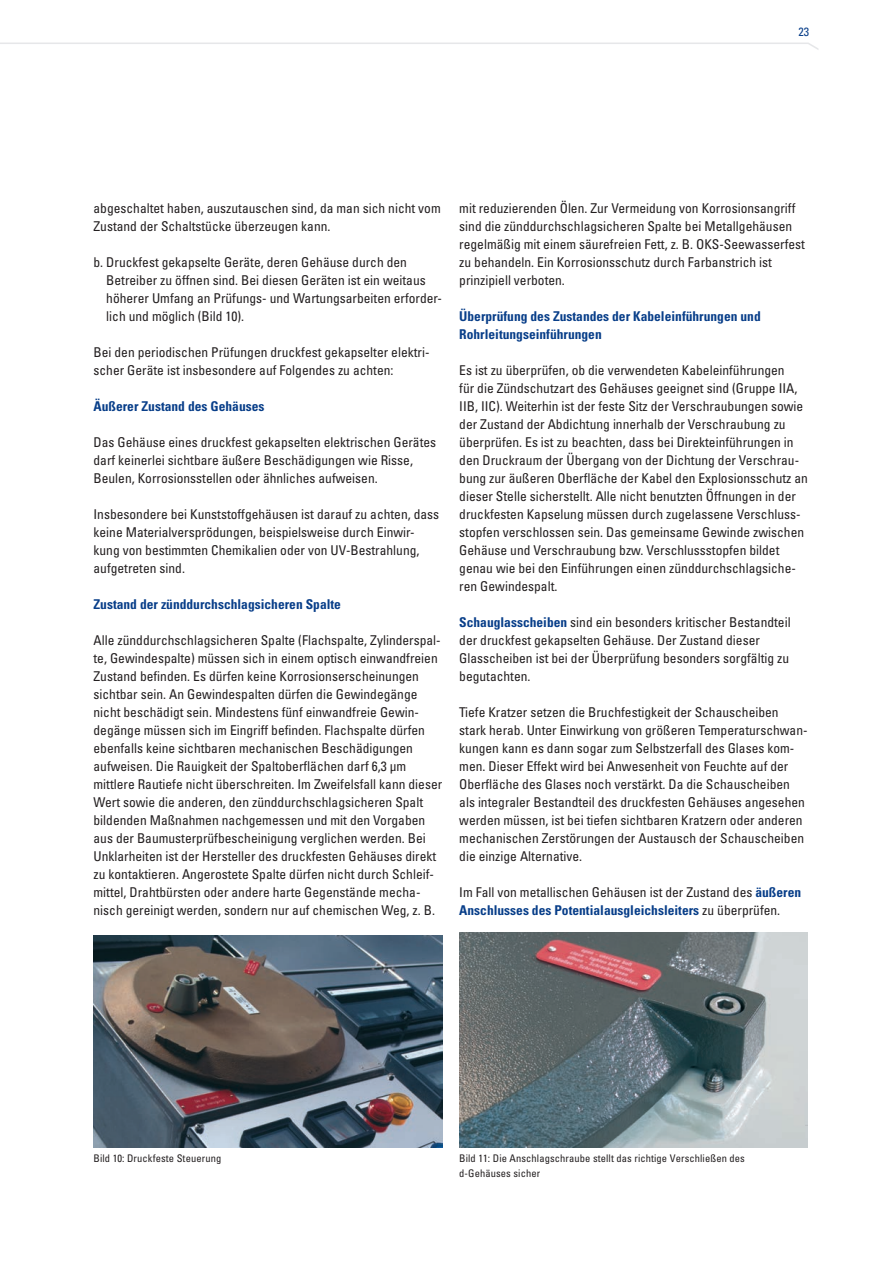
<style>
.page{position:relative;width:893px;height:1263px;background:#fff}
.page>*{position:absolute;margin:0;border:0;box-sizing:border-box;transform-origin:0 0}
.t1{font:condensed 13.5px/18px "Univers LT Std";color:#231f20}
.t2{font:700 condensed 13.5px/18px "Univers LT Std";color:#083e89}
.t3{font:condensed 12px "Univers LT Std";color:#083e89}
.t4{font:condensed 10.5px/15px "Univers LT Std";letter-spacing:.01em;color:#231f20}
.s1{font-weight:700;color:#083e89}
</style>
<div class="page">
<svg style="left:0;top:43px;width:818px;height:7px"></svg>
<img style="left:94px;top:935px;width:348px;height:212px">
<img style="left:459px;top:932px;width:349px;height:215px">
<p class="t3" style="left:798px;top:24px;width:12px">23</p>
<p class="t1" style="left:94px;top:199px;width:349px">abgeschaltet haben, auszutauschen sind, da man sich nicht vom<br>Zustand der Schaltstücke überzeugen kann.</p>
<p class="t1" style="left:106px;top:253px;width:337px;text-indent:-13px">b. Druckfest gekapselte Geräte, deren Gehäuse durch den Betreiber zu öffnen sind. Bei diesen Geräten ist ein weitaus höherer Umfang an Prüfungs- und Wartungsarbeiten erforder&shy;lich und möglich (Bild 10).</p>
<p class="t1" style="left:94px;top:343px;width:337px">Bei den periodischen Prüfungen druckfest gekapselter elektri&shy;scher Geräte ist insbesondere auf Folgendes zu achten:</p>
<p class="t2" style="left:94px;top:397px;width:172px">Äußerer Zustand des Gehäuses</p>
<p class="t1" style="left:94px;top:433px;width:344px">Das Gehäuse eines druckfest gekapselten elektrischen Gerätes darf keinerlei sichtbare äußere Beschädigungen wie Risse,<br>Beulen, Korrosionsstellen oder ähnliches aufweisen.</p>
<p class="t1" style="left:94px;top:505px;width:347px">Insbesondere bei Kunststoffgehäusen ist darauf zu achten, dass keine Materialversprödungen, beispielsweise durch Einwir&shy;kung von bestimmten Chemikalien oder von UV-Bestrahlung, aufgetreten sind.</p>
<p class="t2" style="left:94px;top:595px;width:249px">Zustand der zünddurchschlagsicheren Spalte</p>
<p class="t1" style="left:94px;top:631px;width:350px">Alle zünddurchschlagsicheren Spalte (Flachspalte, Zylinderspal&shy;te, Gewindespalte) müssen sich in einem optisch einwandfreien Zustand befinden. Es dürfen keine Korrosionserscheinungen sichtbar sein. An Gewindespalten dürfen die Gewindegänge nicht beschädigt sein. Mindestens fünf einwandfreie Gewin&shy;degänge müssen sich im Eingriff befinden. Flachspalte dürfen ebenfalls keine sichtbaren mechanischen Beschädigungen aufweisen. Die Rauigkeit der Spaltoberflächen darf 6,3 μm mittlere Rautiefe nicht überschreiten. Im Zweifelsfall kann dieser Wert sowie die anderen, den zünddurchschlagsicheren Spalt bildenden Maßnahmen nachgemessen und mit den Vorgaben aus der Baumusterprüfbescheinigung verglichen werden. Bei Unklarheiten ist der Hersteller des druckfesten Gehäuses direkt zu kontaktieren. Angerostete Spalte dürfen nicht durch Schleif&shy;mittel, Drahtbürsten oder andere harte Gegenstände mecha&shy;nisch gereinigt werden, sondern nur auf chemischen Weg, z. B.</p>
<p class="t1" style="left:459px;top:199px;width:347px">mit reduzierenden Ölen. Zur Vermeidung von Korrosionsangriff sind die zünddurchschlagsicheren Spalte bei Metallgehäusen regelmäßig mit einem säurefreien Fett, z. B. OKS-Seewasserfest zu behandeln. Ein Korrosionsschutz durch Farbanstrich ist prinzipiell verboten.</p>
<p class="t2" style="left:459px;top:307px;width:303px">Überprüfung des Zustandes der Kabeleinführungen und<br>Rohrleitungseinführungen</p>
<p class="t1" style="left:459px;top:361px;width:350px">Es ist zu überprüfen, ob die verwendeten Kabeleinführungen<br>für die Zündschutzart des Gehäuses geeignet sind (Gruppe IIA, IIB, IIC). Weiterhin ist der feste Sitz der Verschraubungen sowie der Zustand der Abdichtung innerhalb der Verschraubung zu überprüfen. Es ist zu beachten, dass bei Direkteinführungen in den Druckraum der Übergang von der Dichtung der Verschrau&shy;bung zur äußeren Oberfläche der Kabel den Explosionsschutz an dieser Stelle sicherstellt. Alle nicht benutzten Öffnungen in der druckfesten Kapselung müssen durch zugelassene Verschluss&shy;stopfen verschlossen sein. Das gemeinsame Gewinde zwischen Gehäuse und Verschraubung bzw. Verschlussstopfen bildet genau wie bei den Einführungen einen zünddurchschlagsiche&shy;ren Gewindespalt.</p>
<p class="t1" style="left:459px;top:612px;width:333px"><span class="s1">Schauglasscheiben</span> sind ein besonders kritischer Bestandteil der druckfest gekapselten Gehäuse. Der Zustand dieser Glasscheiben ist bei der Überprüfung besonders sorgfältig zu begutachten.</p>
<p class="t1" style="left:459px;top:702px;width:350px">Tiefe Kratzer setzen die Bruchfestigkeit der Schauscheiben stark herab. Unter Einwirkung von größeren Temperaturschwan&shy;kungen kann es dann sogar zum Selbstzerfall des Glases kom&shy;men. Dieser Effekt wird bei Anwesenheit von Feuchte auf der Oberfläche des Glases noch verstärkt. Da die Schauscheiben als integraler Bestandteil des druckfesten Gehäuses angesehen werden müssen, ist bei tiefen sichtbaren Kratzern oder anderen mechanischen Zerstörungen der Austausch der Schauscheiben die einzige Alternative.</p>
<p class="t1" style="left:459px;top:882px;width:343px">Im Fall von metallischen Gehäusen ist der Zustand des <span class="s1">äußeren<br>Anschlusses des Potentialausgleichsleiters</span> zu überprüfen.</p>
<p class="t4" style="left:94px;top:1150px;width:129px">Bild 10: Druckfeste Steuerung</p>
<p class="t4" style="left:459px;top:1150px;width:287px">Bild 11: Die Anschlagschraube stellt das richtige Verschließen des d-Gehäuses sicher</p>
</div>
